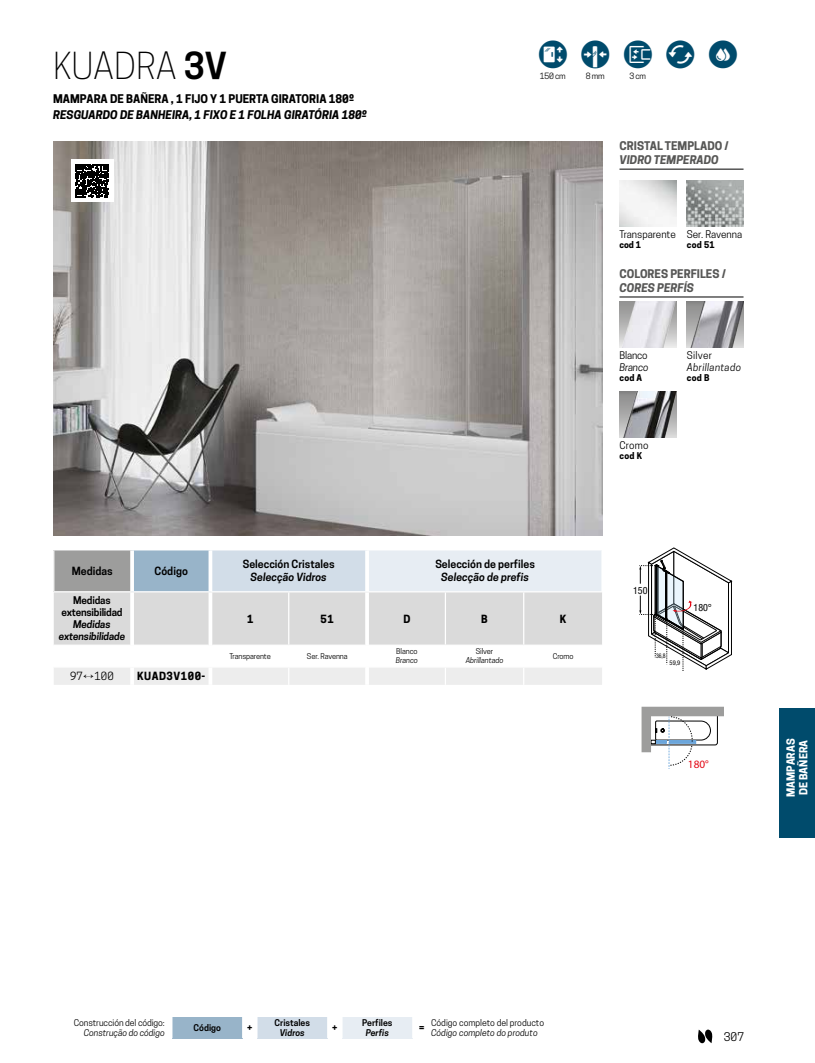
<style>
.page{position:relative;width:815px;height:1063px;background:#fff}
.page>*{position:absolute;margin:0;border:0;box-sizing:border-box;transform-origin:0 0}
.t1{font:300 35px "Novellini";letter-spacing:-.01em;color:#000}
.t2{font:27.5px "icone sinottico";color:#004b6c}
.t3{font:italic 700 11.25px "Novellini";color:#000}
.t4{font:700 11.25px "Novellini";color:#000}
.t5{font:700 11.25px "Novellini";color:#575756}
.t6{font:italic 700 11.25px "Novellini";color:#575756}
.t7{font:11.25px "Myriad Pro";color:#e30613}
.t8{font:11.25px "Novellini";color:#000}
.t9{font:600 10.62px "Novellini";color:#000}
.t10{font:italic 600 10.62px "Novellini";color:#000}
.t11{font:700 10.62px "Novellini";letter-spacing:.05em;color:#000}
.t12{font:700 10.62px/12.8px "Novellini";color:#fff}
.t13{font:10.62px "Novellini";color:#000}
.t14{font:10px "Novellini";color:#000}
.t15{font:italic 600 10px/12px "Novellini";letter-spacing:-.02em;color:#000;text-align:center}
.t16{font:600 10px/12px "Novellini";letter-spacing:-.02em;color:#000;text-align:center}
.t17{font:italic 10px "Novellini";letter-spacing:.025em;color:#000}
.t18{font:condensed 10px "Helvetica Neue LT Std";color:#000}
.t19{font:8.75px "Novellini";letter-spacing:-.01em;color:#000}
.t20{font:italic 8.75px "Novellini";letter-spacing:-.005em;color:#000}
.t21{font:700 8.75px "Novellini";letter-spacing:.025em;color:#000}
.t22{font:600 8.75px "Novellini";color:#000}
.t23{font:italic 600 8.75px "Novellini";color:#000}
.t24{font:8.12px "Novellini";letter-spacing:-.025em;color:#000}
.t25{font:7.5px "Novellini";letter-spacing:-.01em;color:#000}
.t26{font:italic 7.5px "Novellini";letter-spacing:-.01em;color:#000}
.t27{font:condensed 6.38px "Helvetica Neue LT Std";color:#000;scale:.9 1}
.t28{font:condensed 6.38px "Helvetica Neue LT Std";color:#000}
.s1{font-weight:600}
</style>
<div class="page">
<div style="left:172px;top:1017px;width:71px;height:21px;background:#98b4c9"></div>
<div style="left:257px;top:1017px;width:71px;height:21px;background:#d2dde8"></div>
<div style="left:342px;top:1017px;width:71px;height:21px;background:#e7edf3"></div>
<svg style="left:242px;top:1017px;width:1px;height:21px"></svg>
<hr style="left:256px;top:1017px;width:2px;height:21px;background:#fff">
<svg style="left:327px;top:1017px;width:1px;height:21px"></svg>
<hr style="left:341px;top:1017px;width:2px;height:21px;background:#fff">
<svg style="left:412px;top:1017px;width:1px;height:21px"></svg>
<img style="left:53px;top:142px;width:549px;height:393px">
<svg style="left:639px;top:548px;width:93px;height:123px"></svg>
<svg style="left:642px;top:707px;width:82px;height:62px"></svg>
<div style="left:71px;top:159px;width:42px;height:43px;background:#fff"></div>
<svg style="left:75px;top:164px;width:34px;height:33px"></svg>
<hr style="left:619px;top:169px;width:125px;height:1px;background:#000">
<img style="left:687px;top:181px;width:57px;height:46px">
<hr style="left:619px;top:297px;width:125px;height:1px;background:#000">
<img style="left:619px;top:301px;width:57px;height:47px">
<img style="left:687px;top:301px;width:57px;height:47px">
<img style="left:619px;top:392px;width:57px;height:46px">
<div style="left:54px;top:550px;width:78px;height:42px;background:#9d9d9c"></div>
<div style="left:132px;top:550px;width:78px;height:42px;background:#98b4c9"></div>
<div style="left:210px;top:550px;width:157px;height:42px;background:#d2dde8"></div>
<div style="left:367px;top:550px;width:235px;height:42px;background:#e7edf3"></div>
<svg style="left:54px;top:592px;width:548px;height:93px"></svg>
<hr style="left:53px;top:591px;width:79px;height:1px;background:#fff">
<hr style="left:132px;top:591px;width:78px;height:1px;background:#fff">
<hr style="left:210px;top:591px;width:79px;height:1px;background:#fff">
<hr style="left:289px;top:591px;width:78px;height:1px;background:#fff">
<hr style="left:601px;top:550px;width:2px;height:41px;background:#fff">
<hr style="left:367px;top:591px;width:78px;height:1px;background:#fff">
<hr style="left:445px;top:591px;width:79px;height:1px;background:#fff">
<hr style="left:524px;top:591px;width:79px;height:1px;background:#fff">
<svg style="left:130px;top:550px;width:4px;height:41px"></svg>
<hr style="left:130px;top:592px;width:4px;height:53px;background:#fff">
<hr style="left:130px;top:645px;width:4px;height:21px;background:#fff">
<hr style="left:209px;top:550px;width:3px;height:41px;background:#fff">
<hr style="left:365px;top:550px;width:4px;height:41px;background:#fff">
<hr style="left:209px;top:592px;width:3px;height:53px;background:#fff">
<hr style="left:365px;top:592px;width:4px;height:53px;background:#fff">
<hr style="left:209px;top:645px;width:3px;height:21px;background:#fff">
<hr style="left:365px;top:645px;width:4px;height:22px;background:#fff">
<hr style="left:365px;top:667px;width:4px;height:18px;background:#fff">
<hr style="left:132px;top:666px;width:78px;height:2px;background:#fff">
<hr style="left:130px;top:668px;width:4px;height:17px;background:#fff">
<hr style="left:209px;top:668px;width:3px;height:17px;background:#fff">
<svg style="left:698px;top:1030px;width:15px;height:13px"></svg>
<div style="left:780px;top:709px;width:35px;height:128px;background:#004b6c"></div>
<h1 class="t1" style="left:53px;top:46px;width:175px">KUADRA <span class="s1">3V</span></h1>
<p class="t4" style="left:53px;top:92px;width:302px">MAMPARA DE BAÑERA , 1 FIJO Y 1 PUERTA GIRATORIA 180º</p>
<p class="t3" style="left:53px;top:108px;width:315px">RESGUARDO DE BANHEIRA, 1 FIXO E 1 FOLHA GIRATÓRIA 180º</p>
<h2 class="t2" style="left:539px;top:43px;width:29px">c</h2>
<p class="t24" style="left:540px;top:71px;width:28px">150 cm</p>
<h2 class="t2" style="left:582px;top:43px;width:29px">V</h2>
<p class="t24" style="left:586px;top:71px;width:20px">8 mm</p>
<h2 class="t2" style="left:624px;top:43px;width:29px">p</h2>
<p class="t24" style="left:629px;top:71px;width:18px">3 cm</p>
<h2 class="t2" style="left:667px;top:43px;width:72px">G Y</h2>
<p class="t5" style="left:619px;top:139px;width:111px">CRISTAL TEMPLADO /</p>
<p class="t6" style="left:619px;top:153px;width:101px">VIDRO TEMPERADO</p>
<p class="t14" style="left:687px;top:228px;width:57px">Ser. Ravenna</p>
<p class="t21" style="left:687px;top:240px;width:29px">cod 51</p>
<p class="t5" style="left:619px;top:267px;width:108px">COLORES PERFILES /</p>
<p class="t6" style="left:619px;top:281px;width:76px">CORES PERFÍS</p>
<p class="t14" style="left:619px;top:228px;width:58px">Transparente</p>
<p class="t21" style="left:619px;top:240px;width:23px">cod 1</p>
<p class="t14" style="left:619px;top:349px;width:30px">Blanco</p>
<p class="t17" style="left:619px;top:361px;width:31px">Branco</p>
<p class="t21" style="left:619px;top:373px;width:24px">cod A</p>
<p class="t14" style="left:619px;top:439px;width:31px">Cromo</p>
<p class="t21" style="left:619px;top:451px;width:24px">cod K</p>
<p class="t14" style="left:687px;top:349px;width:27px">Silver</p>
<p class="t17" style="left:687px;top:361px;width:56px">Abrillantado</p>
<p class="t21" style="left:687px;top:373px;width:24px">cod B</p>
<p class="t9" style="left:72px;top:565px;width:42px">Medidas</p>
<p class="t9" style="left:155px;top:565px;width:35px">Código</p>
<p class="t16" style="left:61px;top:595px;width:63px">Medidas extensibilidad</p>
<p class="t15" style="left:59px;top:619px;width:68px">Medidas extensibilidade</p>
<p class="t13" style="left:70px;top:670px;width:45px">97↔100</p>
<p class="t11" style="left:137px;top:670px;width:70px">KUAD3V100-</p>
<p class="t9" style="left:243px;top:558px;width:93px">Selección Cristales</p>
<p class="t10" style="left:251px;top:571px;width:78px">Selecção Vidros</p>
<p class="t9" style="left:435px;top:558px;width:101px">Selección de perfiles</p>
<p class="t10" style="left:441px;top:571px;width:89px">Selecção de prefis</p>
<p class="t11" style="left:247px;top:612px;width:8px">1</p>
<p class="t11" style="left:321px;top:612px;width:15px">51</p>
<p class="t11" style="left:403px;top:612px;width:9px">D</p>
<p class="t11" style="left:481px;top:612px;width:8px">B</p>
<p class="t11" style="left:560px;top:612px;width:8px">K</p>
<p class="t25" style="left:229px;top:652px;width:43px">Transparente</p>
<p class="t25" style="left:307px;top:652px;width:42px">Ser. Ravenna</p>
<p class="t25" style="left:396px;top:647px;width:23px">Blanco</p>
<p class="t26" style="left:396px;top:656px;width:24px">Branco</p>
<p class="t25" style="left:476px;top:647px;width:19px">Silver</p>
<p class="t26" style="left:466px;top:656px;width:39px">Abrillantado</p>
<p class="t25" style="left:553px;top:652px;width:22px">Cromo</p>
<p class="t18" style="left:633px;top:584px;width:16px">150</p>
<p class="t18" style="left:694px;top:602px;width:20px">180°</p>
<p class="t27" style="left:656px;top:652px;width:12px">36,8</p>
<p class="t28" style="left:670px;top:659px;width:12px">59,9</p>
<p class="t7" style="left:688px;top:757px;width:22px">180°</p>
<p class="t12" style="left:785px;top:797px;width:60px;rotate:-90deg">MAMPARAS<br>DE BAÑERA</p>
<p class="t19" style="left:74px;top:1017px;width:92px">Construcción del código:</p>
<p class="t20" style="left:84px;top:1028px;width:82px">Construção do código</p>
<p class="t22" style="left:194px;top:1022px;width:29px">Código</p>
<p class="t21" style="left:247px;top:1022px;width:7px">+</p>
<p class="t22" style="left:275px;top:1017px;width:37px">Cristales</p>
<p class="t23" style="left:280px;top:1028px;width:27px">Vidros</p>
<p class="t21" style="left:332px;top:1022px;width:7px">+</p>
<p class="t22" style="left:362px;top:1017px;width:32px">Perfiles</p>
<p class="t23" style="left:366px;top:1028px;width:25px">Perfis</p>
<p class="t19" style="left:431px;top:1017px;width:114px">Código completo del producto</p>
<p class="t20" style="left:431px;top:1028px;width:108px">Código completo do produto</p>
<p class="t21" style="left:419px;top:1022px;width:7px">=</p>
<p class="t8" style="left:724px;top:1030px;width:22px">307</p>
</div>
